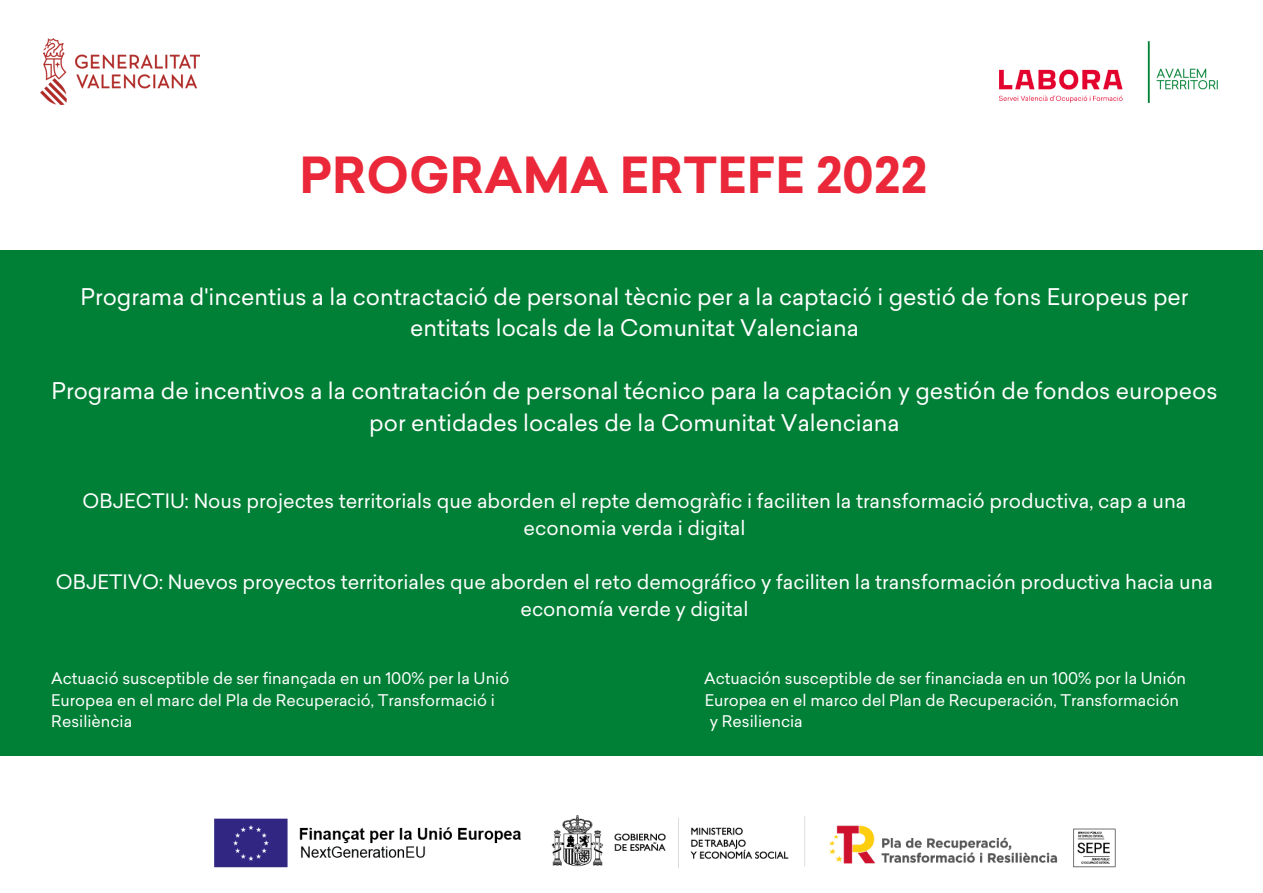
<style>
.page{position:relative;width:1263px;height:893px;background:#fff}
.page>*{position:absolute;margin:0;border:0;box-sizing:border-box;transform-origin:0 0}
.t1{font:700 48.75px "Sailec";color:#ea2839}
.t2{font:22.5px/31.5px "Sailec";color:#fff;text-align:center}
.t3{font:19.5px/27px "Sailec";color:#fff;text-align:center}
.t4{font:15.75px "Sailec";color:#fff}
</style>
<div class="page">
<div style="left:0;top:250px;width:1263px;height:506px;background:#008036"></div>
<img style="left:214px;top:815px;width:901px;height:54px">
<img style="left:40px;top:39px;width:159px;height:66px">
<img style="left:999px;top:41px;width:219px;height:62px">
<h1 class="t1" style="left:299px;top:147px;width:629px">PROGRAMA ERTEFE 2022</h1>
<p class="t2" style="left:80px;top:281px;width:1109px">Programa d'incentius a la contractació de personal tècnic per a la captació i gestió de fons Europeus per entitats locals de la Comunitat Valenciana</p>
<p class="t2" style="left:51px;top:376px;width:1167px">Programa de incentivos a la contratación de personal técnico para la captación y gestión de fondos europeos por entidades locales de la Comunitat Valenciana</p>
<p class="t3" style="left:83px;top:488px;width:1105px">OBJECTIU: Nous projectes territorials que aborden el repte demogràfic i faciliten la transformació productiva, cap a una economia verda i digital</p>
<p class="t3" style="left:56px;top:569px;width:1158px">OBJETIVO: Nuevos proyectos territoriales que aborden el reto demográfico y faciliten la transformación productiva hacia una economía verde y digital</p>
<p class="t4" style="left:51px;top:668px;width:459px">Actuació susceptible de ser finançada en un 100% per la Unió</p>
<p class="t4" style="left:704px;top:668px;width:483px">Actuación susceptible de ser financiada en un 100% por la Unión</p>
<p class="t4" style="left:51px;top:690px;width:445px">Europea en el marc del Pla de Recuperació, Transformació i</p>
<p class="t4" style="left:705px;top:690px;width:476px">Europea en el marco del Plan de Recuperación, Transformación</p>
<p class="t4" style="left:51px;top:712px;width:82px">Resiliència</p>
<p class="t4" style="left:710px;top:712px;width:95px">y Resiliencia</p>
</div>
